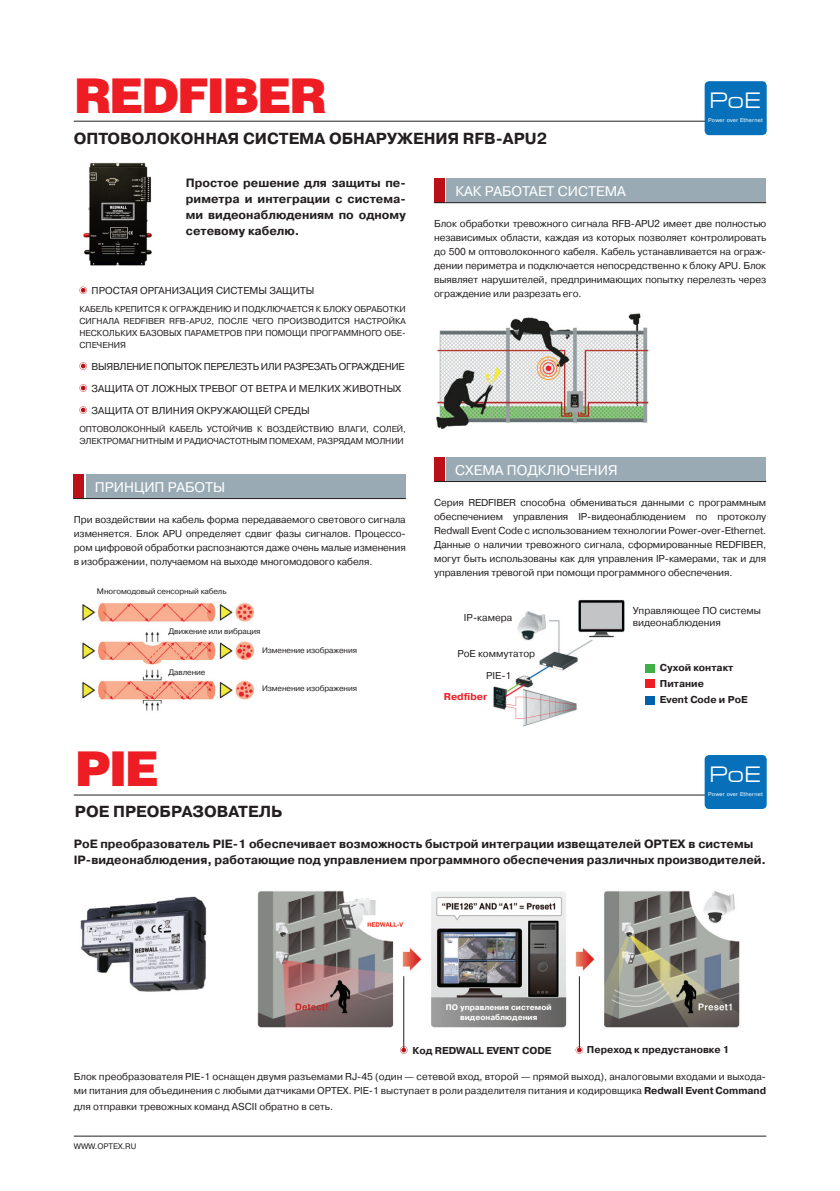
<style>
.page{position:relative;width:840px;height:1191px;background:#fff}
.page>*{position:absolute;margin:0;border:0;box-sizing:border-box;transform-origin:0 0}
.t1{font:900 48px "Helios";letter-spacing:-.05em;color:#ee1d23}
.t2{font:22.4px "Europe Ext";letter-spacing:.015em;color:#fff}
.t3{font:700 16px "Pragmatica C";color:#231f20}
.t4{font:14px "Pragmatica C";color:#fff}
.t5{font:700 12px/16px "Pragmatica C";color:#231f20;text-align:justify}
.t6{font:10px/14px "Pragmatica C";color:#231f20;text-align:justify}
.t7{font:700 10px/16px "Pragmatica C";color:#231f20}
.t8{font:10px "Pragmatica C";letter-spacing:-.03em;color:#231f20}
.t9{font:700 10px "Pragmatica C";color:#ee1d23}
.t10{font:8.6px/12px "Pragmatica C";letter-spacing:-.01em;color:#231f20;text-align:justify}
.t11{font:8px "Pragmatica C";letter-spacing:-.01em;color:#231f20}
.t12{font:700 8px/9.6px "Pragmatica C";color:#fff;text-align:center}
.t13{font:5.6px "Pragmatica C";letter-spacing:.03em;color:#fff}
.s1{font-weight:700}
</style>
<div class="page">
<hr style="left:74px;top:1135px;width:691px;height:1px;background:#231f20">
<hr style="left:74px;top:121px;width:691px;height:1px;background:#231f20">
<img style="left:83px;top:162px;width:69px;height:104px">
<div style="left:74px;top:474px;width:10px;height:25px;background:#bb1018"></div>
<div style="left:86px;top:474px;width:319px;height:25px;background:#9aaab4"></div>
<hr style="left:74px;top:498px;width:331px;height:1px;background:#231f20">
<img style="left:82px;top:602px;width:173px;height:109px">
<div style="left:434px;top:179px;width:10px;height:24px;background:#bb1018"></div>
<div style="left:446px;top:179px;width:319px;height:24px;background:#9aaab4"></div>
<hr style="left:434px;top:202px;width:331px;height:1px;background:#231f20">
<img style="left:436px;top:313px;width:213px;height:117px">
<div style="left:434px;top:457px;width:10px;height:25px;background:#bb1018"></div>
<div style="left:446px;top:457px;width:319px;height:25px;background:#9aaab4"></div>
<hr style="left:434px;top:481px;width:331px;height:1px;background:#231f20">
<img style="left:493px;top:599px;width:132px;height:128px">
<div style="left:644px;top:664px;width:10px;height:8px;background:#40ae49"></div>
<div style="left:644px;top:679px;width:10px;height:9px;background:#ee1d23"></div>
<div style="left:644px;top:696px;width:10px;height:8px;background:#0161ab"></div>
<div style="left:704px;top:81px;width:62px;height:54px;background:#0671ba;border-radius:5px"></div>
<hr style="left:74px;top:794px;width:691px;height:1px;background:#231f20">
<img style="left:80px;top:896px;width:127px;height:96px">
<img style="left:257px;top:890px;width:483px;height:145px">
<hr style="left:578px;top:976px;width:1px;height:73px;background:#231f20">
<hr style="left:403px;top:976px;width:1px;height:73px;background:#231f20">
<svg style="left:575px;top:1046px;width:8px;height:7px"></svg>
<svg style="left:400px;top:1046px;width:7px;height:7px"></svg>
<div style="left:704px;top:755px;width:62px;height:54px;background:#0671ba;border-radius:5px"></div>
<svg style="left:79px;top:286px;width:8px;height:8px"></svg>
<svg style="left:79px;top:362px;width:8px;height:8px"></svg>
<svg style="left:79px;top:384px;width:8px;height:8px"></svg>
<svg style="left:79px;top:406px;width:8px;height:8px"></svg>
<h1 class="t1" style="left:74px;top:66px;width:255px">REDFIBER</h1>
<h3 class="t3" style="left:74px;top:129px;width:474px">ОПТОВОЛОКОННАЯ СИСТЕМА ОБНАРУЖЕНИЯ RFB-APU2</h3>
<h2 class="t2" style="left:709px;top:88px;width:53px">PoE</h2>
<p class="t13" style="left:707px;top:117px;width:56px">Power over Ethernet</p>
<p class="t5" style="left:186px;top:175px;width:221px">Простое решение для защиты пе&shy;риметра и интеграции с система&shy;ми видеонаблюдениям по одному сетевому кабелю.</p>
<p class="t6" style="left:92px;top:284px;width:224px">ПРОСТАЯ ОРГАНИЗАЦИЯ СИСТЕМЫ ЗАЩИТЫ</p>
<p class="t10" style="left:79px;top:303px;width:328px">КАБЕЛЬ КРЕПИТСЯ К ОГРАЖДЕНИЮ И ПОДКЛЮЧАЕТСЯ К БЛОКУ ОБРАБОТКИ СИГНАЛА REDFIBER RFB-APU2, ПОСЛЕ ЧЕГО ПРОИЗВОДИТСЯ НАСТРОЙКА НЕСКОЛЬКИХ БАЗОВЫХ ПАРАМЕТРОВ ПРИ ПОМОЩИ ПРОГРАММНОГО ОБЕ-СПЕЧЕНИЯ</p>
<p class="t8" style="left:92px;top:361px;width:314px">ВЫЯВЛЕНИЕ ПОПЫТОК ПЕРЕЛЕЗТЬ ИЛИ РАЗРЕЗАТЬ ОГРАЖДЕНИЕ</p>
<p class="t6" style="left:92px;top:381px;width:311px">ЗАЩИТА ОТ ЛОЖНЫХ ТРЕВОГ ОТ ВЕТРА И МЕЛКИХ ЖИВОТНЫХ</p>
<p class="t6" style="left:92px;top:403px;width:219px">ЗАЩИТА ОТ ВЛИНИЯ ОКРУЖАЮЩЕЙ СРЕДЫ</p>
<p class="t10" style="left:79px;top:422px;width:327px">ОПТОВОЛОКОННЫЙ КАБЕЛЬ УСТОЙЧИВ К ВОЗДЕЙСТВИЮ ВЛАГИ, СОЛЕЙ,<br>ЭЛЕКТРОМАГНИТНЫМ И РАДИОЧАСТОТНЫМ ПОМЕХАМ, РАЗРЯДАМ МОЛНИИ</p>
<h3 class="t4" style="left:95px;top:479px;width:132px">ПРИНЦИП РАБОТЫ</h3>
<p class="t6" style="left:74px;top:513px;width:333px">При воздействии на кабель форма передаваемого светового сигнала изменяется. Блок APU определяет сдвиг фазы сигналов. Процессо&shy;ром цифровой обработки распознаются даже очень малые изменения в изображении, получаемом на выходе многомодового кабеля.</p>
<p class="t11" style="left:97px;top:587px;width:131px">Многомодовый сенсорный кабель</p>
<p class="t11" style="left:168px;top:626px;width:94px">Движение или вибрация</p>
<p class="t11" style="left:168px;top:668px;width:38px">Давление</p>
<p class="t11" style="left:262px;top:646px;width:97px">Изменение изображения</p>
<p class="t11" style="left:262px;top:684px;width:97px">Изменение изображения</p>
<h3 class="t4" style="left:455px;top:184px;width:172px">КАК РАБОТАЕТ СИСТЕМА</h3>
<p class="t6" style="left:434px;top:217px;width:333px">Блок обработки тревожного сигнала RFB-APU2 имеет две полностью независимых области, каждая из которых позволяет контролировать до 500 м оптоволоконного кабеля. Кабель устанавливается на ограж&shy;дении периметра и подключается непосредственно к блоку APU. Блок выявляет нарушителей, предпринимающих попытку перелезть через ограждение или разрезать его.</p>
<h3 class="t4" style="left:455px;top:462px;width:164px">СХЕМА ПОДКЛЮЧЕНИЯ</h3>
<p class="t6" style="left:434px;top:496px;width:333px">Серия REDFIBER способна обмениваться данными с программным обеспечением управления IP-видеонаблюдением по протоколу Redwall Event Code с использованием технологии Power-over-Ethernet.<br>Данные о наличии тревожного сигнала, сформированные REDFIBER, могут быть использованы как для управления IP-камерами, так и для управления тревогой при помощи программного обеспечения.</p>
<p class="t6" style="left:463px;top:610px;width:50px">IP-камера</p>
<p class="t6" style="left:457px;top:646px;width:79px">PoE коммутатор</p>
<p class="t6" style="left:486px;top:669px;width:27px">PIE-1</p>
<p class="t9" style="left:443px;top:690px;width:45px">Redfiber</p>
<p class="t6" style="left:632px;top:604px;width:130px;line-height:12px">Управляющее ПО системы видеонаблюдения</p>
<p class="t7" style="left:659px;top:660px;width:89px">Сухой контакт<br>Питание<br>Event Code и PoE</p>
<h1 class="t1" style="left:75px;top:738px;width:86px">PIE</h1>
<h3 class="t3" style="left:75px;top:802px;width:209px">POE ПРЕОБРАЗОВАТЕЛЬ</h3>
<p class="t5" style="left:74px;top:836px;width:693px">PoE преобразователь PIE-1 обеспечивает возможность быстрой интеграции извещателей OPTEX в системы<br>IP-видеонаблюдения, работающие под управлением программного обеспечения различных производителей.</p>
<h2 class="t2" style="left:709px;top:762px;width:53px">PoE</h2>
<p class="t13" style="left:707px;top:790px;width:56px">Power over Ethernet</p>
<p class="t12" style="left:445px;top:1002px;width:107px">ПО управления системой видеонаблюдения</p>
<p class="t7" style="left:412px;top:1042px;width:140px">Код REDWALL EVENT CODE</p>
<p class="t7" style="left:586px;top:1041px;width:144px">Переход к предустановке 1</p>
<p class="t6" style="left:74px;top:1069px;width:693px">Блок преобразователя PIE-1 оснащен двумя разъемами RJ-45 (один — сетевой вход, второй — прямой выход), аналоговыми входами и выхода&shy;ми питания для объединения с любыми датчиками OPTEX. PIE-1 выступает в роли разделителя питания и кодировщика <span class="s1">Redwall Event Command</span></p>
<p class="t6" style="left:74px;top:1099px;width:261px">для отправки тревожных команд ASCII обратно в сеть.</p>
<p class="t11" style="left:74px;top:1141px;width:63px">WWW.OPTEX.RU</p>
</div>
